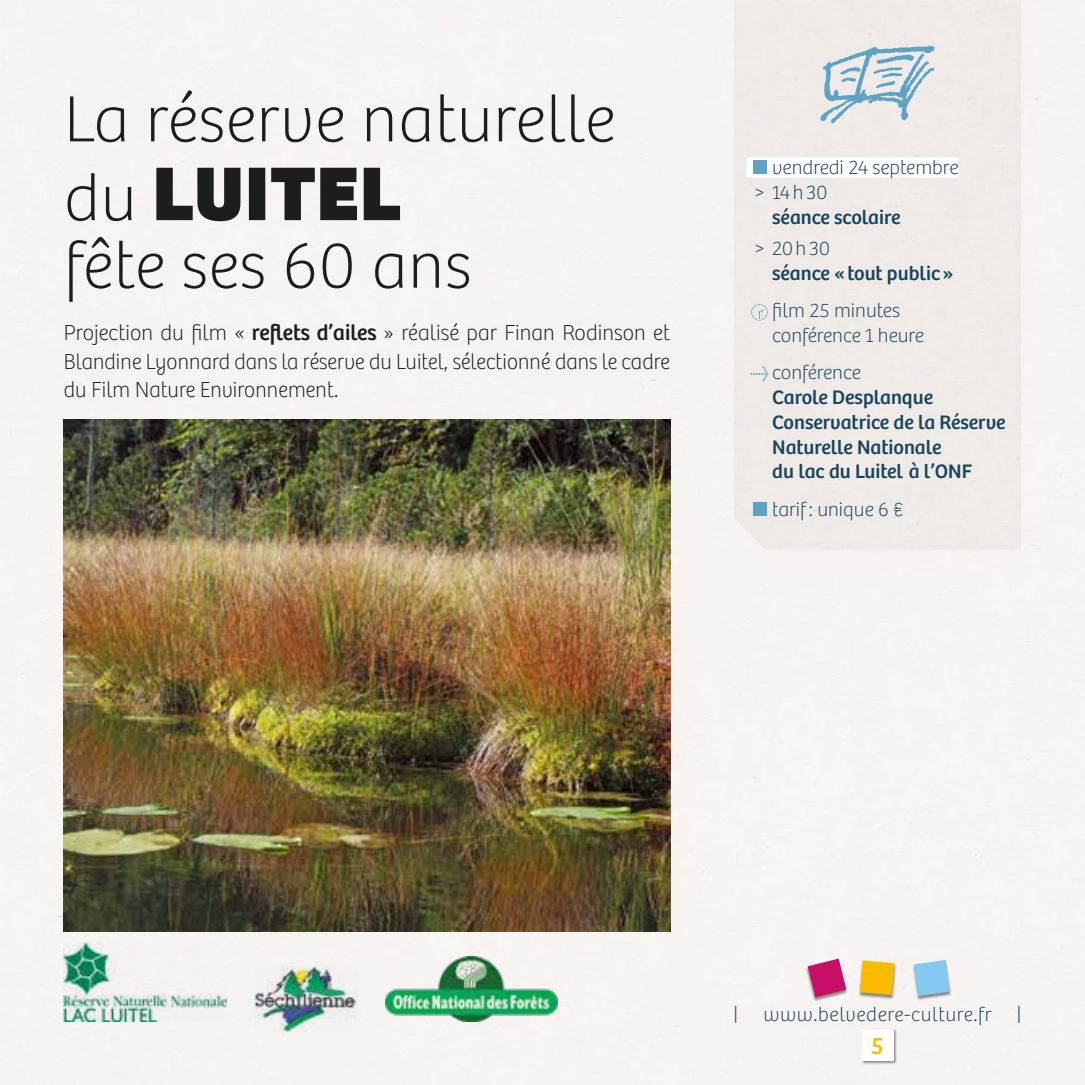
<style>
.page{position:relative;width:1085px;height:1085px;background:#fff}
.page>*{position:absolute;margin:0;border:0;box-sizing:border-box;transform-origin:0 0}
.t1{font:italic 800 78.75px "Bree";letter-spacing:.01em;color:#1d1d1b}
.t2{font:100 67.5px "Bree";letter-spacing:.01em;color:#1d1d1b}
.t3{font:24.75px "Bree";color:#fbba00}
.t4{font:italic 100 22.5px/28.1px "Bree";color:#1d1d1b}
.t5{font:20.25px/24.8px "Bree";color:#18455c}
.t6{font:100 20.25px/24.8px "Bree";color:#18455c}
.t7{font:100 20.25px "Bree";letter-spacing:.03em;color:#18455c}
.s1{font-weight:100;font-style:normal;font-size:67.5px}
.s2{font-weight:400}
</style>
<div class="page">
<div style="left:0;top:0;width:1084px;height:1084px;background:#f6f3f2"></div>
<div style="left:861px;top:1028px;width:36px;height:36px;background:#1d1d1b;opacity:.5"></div>
<div style="left:861px;top:1028px;width:32px;height:32px;background:#fff"></div>
<div style="left:857px;top:960px;width:39px;height:39px;background:#1d1d1b;opacity:.5"></div>
<svg style="left:859px;top:960px;width:35px;height:34px"></svg>
<div style="left:805px;top:958px;width:43px;height:43px;background:#1d1d1b;opacity:.5"></div>
<svg style="left:807px;top:958px;width:39px;height:39px"></svg>
<div style="left:911px;top:960px;width:41px;height:40px;background:#1d1d1b;opacity:.5"></div>
<svg style="left:913px;top:959px;width:36px;height:36px"></svg>
<div style="left:733px;top:0;width:287px;height:550px;background:#efeae7"></div>
<div style="left:746px;top:157px;width:212px;height:17px;background:#fff"></div>
<div style="left:746px;top:171px;width:212px;height:7px;background:#fff"></div>
<div style="left:752px;top:160px;width:14px;height:14px;background:#5fa3c4"></div>
<svg style="left:751px;top:304px;width:16px;height:16px"></svg>
<svg style="left:750px;top:366px;width:18px;height:15px"></svg>
<div style="left:752px;top:502px;width:14px;height:14px;background:#5fa3c4"></div>
<img style="left:385px;top:956px;width:172px;height:64px">
<img style="left:254px;top:966px;width:103px;height:65px">
<img style="left:64px;top:942px;width:162px;height:79px">
<img style="left:64px;top:420px;width:606px;height:511px">
<svg style="left:820px;top:46px;width:114px;height:77px;background:#c4d5dc"></svg>
<h2 class="t2" style="left:64px;top:81px;width:553px">La réserve naturelle</h2>
<h1 class="t1" style="left:64px;top:146px;width:356px"><span class="s1">du</span> LUITEL</h1>
<h2 class="t2" style="left:64px;top:228px;width:409px">fête ses 60 ans</h2>
<p class="t4" style="left:64px;top:319px;width:612px">Projection du film « <span class="s2">reflets d’ailes</span> » réalisé par Finan Rodinson et<br>Blandine Lyonnard dans la réserve du Luitel,sélectionné dans le cadre du Film Nature Environnement.</p>
<p class="t6" style="left:754px;top:155px;width:206px;text-indent:18px">vendredi 24 septembre &gt; 14h30</p>
<p class="t5" style="left:772px;top:205px;width:130px">séance scolaire</p>
<p class="t6" style="left:754px;top:236px;width:77px">&gt; 20h30</p>
<p class="t5" style="left:772px;top:261px;width:183px">séance «tout public»</p>
<p class="t6" style="left:772px;top:298px;width:153px">film 25 minutes conférence 1 heure</p>
<p class="t6" style="left:772px;top:361px;width:90px">conférence</p>
<p class="t5" style="left:772px;top:385px;width:235px">Carole Desplanque<br>Conservatrice de la Réserve<br>Naturelle Nationale<br>du lac du Luitel à l’ONF</p>
<p class="t6" style="left:772px;top:497px;width:132px">tarif: unique 6 €</p>
<p class="t6" style="left:733px;top:1002px;width:5px">|</p>
<p class="t7" style="left:763px;top:1002px;width:229px">www.belvedere-culture.fr</p>
<p class="t6" style="left:1017px;top:1002px;width:5px">|</p>
<p class="t3" style="left:871px;top:1030px;width:14px">5</p>
</div>
